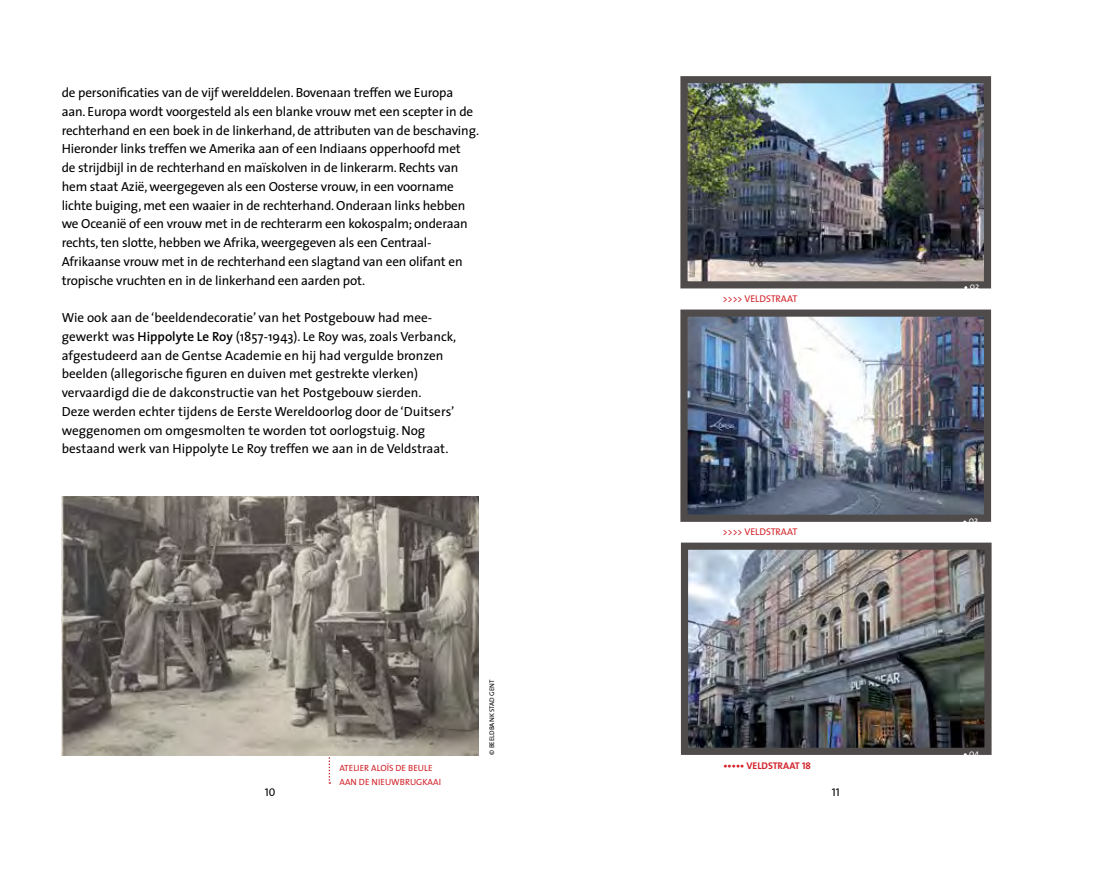
<style>
.page{position:relative;width:1106px;height:872px;background:#fff}
.page>*{position:absolute;margin:0;border:0;box-sizing:border-box;transform-origin:0 0}
.t1{font:13.2px/18.8px "The Sans";letter-spacing:-.01em;color:#000}
.t2{font:11.25px "The Sans Caps";color:#000}
.t3{font:9.75px "The Sans";color:#d2232a}
.t4{font:9.75px "The Sans Bold Caps";color:#d2232a}
.t5{font:9px "The Sans";color:#d2232a}
.t6{font:8.7px "The Sans";color:#fff}
.t7{font:6.75px "The Sans";color:#000}
.s1{font-weight:600}
.s2{font-family:"The Sans";font-weight:700}
</style>
<div class="page">
<svg style="left:328px;top:755px;width:2px;height:28px"></svg>
<img style="left:62px;top:496px;width:416px;height:259px">
<img style="left:689px;top:550px;width:294px;height:197px">
<div style="left:681px;top:542px;width:310px;height:213px;border:7px solid #4f4b4a"></div>
<img style="left:688px;top:317px;width:295px;height:197px">
<div style="left:680px;top:309px;width:311px;height:213px;border:7px solid #4f4b4a"></div>
<img style="left:688px;top:84px;width:295px;height:196px">
<div style="left:680px;top:76px;width:311px;height:212px;border:7px solid #4f4b4a"></div>
<p class="t1" style="left:62px;top:83px;width:419px">de personificaties van de vijf werelddelen. Bovenaan treffen we Europa aan. Europa wordt voorgesteld als een blanke vrouw met een scepter in de rechterhand en een boek in de linkerhand, de attributen van de beschaving.<br>Hieronder links treffen we Amerika aan of een Indiaans opperhoofd met<br>de strijdbijl in de rechterhand en maïskolven in de linkerarm. Rechts van hem staat Azië, weergegeven als een Oosterse vrouw, in een voorname lichte buiging, met een waaier in de rechterhand. Onderaan links hebben we Oceanië of een vrouw met in de rechterarm een kokospalm; onderaan rechts, ten slotte, hebben we Afrika, weergegeven als een Centraal-Afrikaanse vrouw met in de rechterhand een slagtand van een olifant en tropische vruchten en in de linkerhand een aarden pot.</p>
<p class="t1" style="left:62px;top:308px;width:396px">Wie ook aan de ‘beeldendecoratie’ van het Postgebouw had mee&shy;gewerkt was <span class="s1">Hippolyte Le Roy</span> (1857-1943). Le Roy was, zoals Verbanck, afgestudeerd aan de Gentse Academie en hij had vergulde bronzen beelden (allegorische figuren en duiven met gestrekte vlerken) vervaardigd die de dakconstructie van het Postgebouw sierden.<br>Deze werden echter tijdens de Eerste Wereldoorlog door de ‘Duitsers’ weggenomen om omgesmolten te worden tot oorlogstuig. Nog bestaand werk van Hippolyte Le Roy treffen we aan in de Veldstraat.</p>
<p class="t5" style="left:339px;top:760px;width:13px">Atelie</p>
<p class="t5" style="left:364px;top:760px;width:52px">r Aloïs De Beule</p>
<p class="t5" style="left:339px;top:774px;width:6px">aande</p>
<p class="t5" style="left:371px;top:774px;width:8px">Nieuwb</p>
<p class="t5" style="left:405px;top:774px;width:11px">rugkaai</p>
<p class="t7" style="left:486px;top:755px;width:77px;rotate:-90deg">© beeldbankstadgent</p>
<p class="t3" style="left:723px;top:291px;width:34px">&gt;&gt;&gt;&gt; Velds</p>
<p class="t3" style="left:770px;top:291px;width:28px">traa t</p>
<p class="t3" style="left:723px;top:524px;width:34px">&gt;&gt;&gt;&gt; Velds</p>
<p class="t3" style="left:770px;top:524px;width:28px">traa t</p>
<p class="t4" style="left:723px;top:757px;width:89px"><span class="s2">•••••</span> VELDSTRAAT 18</p>
<p class="t2" style="left:265px;top:783px;width:12px">10</p>
<p class="t2" style="left:832px;top:783px;width:9px">11</p>
<p class="t6" style="left:969px;top:279px;width:11px">02</p>
<p class="t6" style="left:968px;top:513px;width:11px">03</p>
<p class="t6" style="left:969px;top:746px;width:12px">04</p>
</div>
